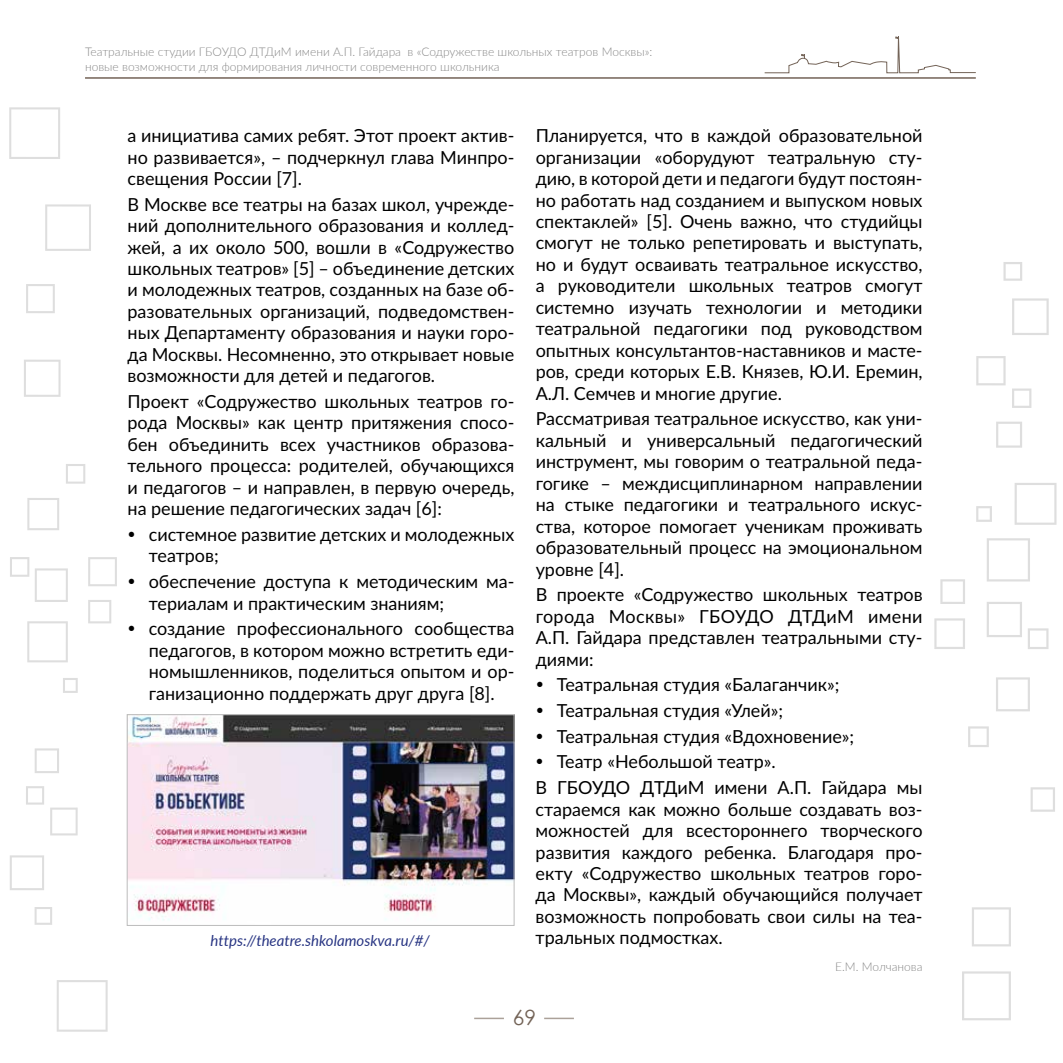
<style>
.page{position:relative;width:1063px;height:1063px;background:#fff}
.page>*{position:absolute;margin:0;border:0;box-sizing:border-box;transform-origin:0 0}
.t1{font:21px "Century Gothic";color:#736357}
.t2{font:18px/21.5px "Lato";color:#000;text-align:justify}
.t3{font:italic 15px "Lato";color:#283583}
.t4{font:300 12px/14.4px "Lato";color:#878787}
</style>
<div class="page">
<hr style="left:85px;top:77px;width:891px;height:2px;background:#736357">
<svg style="left:764px;top:36px;width:212px;height:38px"></svg>
<hr style="left:474px;top:1018px;width:30px;height:1px;background:#aba199">
<hr style="left:544px;top:1018px;width:30px;height:1px;background:#aba199">
<svg style="left:987px;top:602px;width:35px;height:35px"></svg>
<svg style="left:940px;top:579px;width:25px;height:25px"></svg>
<svg style="left:976px;top:356px;width:30px;height:29px"></svg>
<svg style="left:1015px;top:483px;width:42px;height:42px"></svg>
<svg style="left:976px;top:506px;width:16px;height:16px"></svg>
<svg style="left:996px;top:422px;width:26px;height:26px"></svg>
<svg style="left:987px;top:538px;width:43px;height:44px"></svg>
<svg style="left:968px;top:726px;width:21px;height:21px"></svg>
<svg style="left:996px;top:677px;width:34px;height:34px"></svg>
<svg style="left:1003px;top:262px;width:19px;height:19px"></svg>
<svg style="left:1012px;top:298px;width:37px;height:37px"></svg>
<svg style="left:1012px;top:389px;width:19px;height:19px"></svg>
<svg style="left:934px;top:618px;width:31px;height:31px"></svg>
<svg style="left:1028px;top:628px;width:21px;height:21px"></svg>
<svg style="left:972px;top:907px;width:39px;height:39px"></svg>
<svg style="left:1031px;top:787px;width:24px;height:25px"></svg>
<svg style="left:962px;top:971px;width:49px;height:49px"></svg>
<svg style="left:35px;top:568px;width:33px;height:34px"></svg>
<svg style="left:88px;top:600px;width:23px;height:23px"></svg>
<svg style="left:50px;top:808px;width:28px;height:27px"></svg>
<svg style="left:63px;top:678px;width:15px;height:15px"></svg>
<svg style="left:35px;top:748px;width:24px;height:25px"></svg>
<svg style="left:27px;top:621px;width:41px;height:41px"></svg>
<svg style="left:66px;top:464px;width:19px;height:20px"></svg>
<svg style="left:27px;top:498px;width:32px;height:32px"></svg>
<svg style="left:35px;top:907px;width:17px;height:18px"></svg>
<svg style="left:10px;top:855px;width:34px;height:35px"></svg>
<svg style="left:26px;top:786px;width:18px;height:19px"></svg>
<svg style="left:88px;top:557px;width:29px;height:29px"></svg>
<svg style="left:10px;top:557px;width:19px;height:20px"></svg>
<svg style="left:24px;top:360px;width:37px;height:37px"></svg>
<svg style="left:9px;top:107px;width:51px;height:52px"></svg>
<svg style="left:45px;top:204px;width:46px;height:47px"></svg>
<svg style="left:57px;top:980px;width:51px;height:52px"></svg>
<svg style="left:26px;top:284px;width:29px;height:29px"></svg>
<img style="left:129px;top:716px;width:383px;height:205px">
<div style="left:127px;top:714px;width:387px;height:212px;border:1px solid #bcbcbc"></div>
<p class="t4" style="left:85px;top:44px;width:569px">Театральные студии ГБОУДО ДТДиМ имени А.П. Гайдара в «Содружестве школьных театров Москвы»: новые возможности для формирования личности современного школьника</p>
<p class="t2" style="left:128px;top:124px;width:388px">а инициатива самих ребят. Этот проект актив&shy;но развивается», – подчеркнул глава Минпро&shy;свещения России [7].</p>
<p class="t2" style="left:128px;top:193px;width:388px">В Москве все театры на базах школ, учрежде&shy;ний дополнительного образования и коллед&shy;жей, а их около 500, вошли в «Содружество школьных театров» [5] – объединение детских и молодежных театров, созданных на базе об&shy;разовательных организаций, подведомствен&shy;ных Департаменту образования и науки горо&shy;да Москвы. Несомненно, это открывает новые возможности для детей и педагогов.</p>
<p class="t2" style="left:128px;top:390px;width:388px">Проект «Содружество школьных театров го&shy;рода Москвы» как центр притяжения спосо&shy;бен объединить всех участников образова&shy;тельного процесса: родителей, обучающихся и педагогов – и направлен, в первую очередь, на решение педагогических задач [6]:</p>
<p class="t2" style="left:149px;top:523px;width:367px">системное развитие детских и молодежных театров;</p>
<p class="t2" style="left:149px;top:570px;width:367px">обеспечение доступа к методическим ма&shy;териалам и практическим знаниям;</p>
<p class="t2" style="left:149px;top:617px;width:367px">создание профессионального сообщества педагогов, в котором можно встретить еди&shy;номышленников, поделиться опытом и ор&shy;ганизационно поддержать друг друга [8].</p>
<p class="t3" style="left:211px;top:930px;width:221px">https://theatre.shkolamoskva.ru/#/</p>
<p class="t2" style="left:536px;top:124px;width:388px">Планируется, что в каждой образовательной организации «оборудуют театральную сту&shy;дию, в которой дети и педагоги будут постоян&shy;но работать над созданием и выпуском новых спектаклей» [5]. Очень важно, что студийцы смогут не только репетировать и выступать, но и будут осваивать театральное искусство, а руководители школьных театров смогут системно изучать технологии и методики театральной педагогики под руководством опытных консультантов-наставников и масте&shy;ров, среди которых Е.В. Князев, Ю.И. Еремин, А.Л. Семчев и многие другие.</p>
<p class="t2" style="left:536px;top:407px;width:388px">Рассматривая театральное искусство, как уни&shy;кальный и универсальный педагогический инструмент, мы говорим о театральной педа&shy;гогике – междисциплинарном направлении на стыке педагогики и театрального искус&shy;ства, которое помогает ученикам проживать образовательный процесс на эмоциональном уровне [4].</p>
<p class="t2" style="left:536px;top:583px;width:388px">В проекте «Содружество школьных театров города Москвы» ГБОУДО ДТДиМ имени А.П. Гайдара представлен театральными сту&shy;диями:</p>
<p class="t2" style="left:557px;top:673px;width:284px">Театральная студия «Балаганчик»;</p>
<p class="t2" style="left:557px;top:699px;width:228px">Театральная студия «Улей»;</p>
<p class="t2" style="left:557px;top:725px;width:299px">Театральная студия «Вдохновение»;</p>
<p class="t2" style="left:557px;top:750px;width:220px">Театр «Небольшой театр».</p>
<p class="t2" style="left:536px;top:776px;width:388px">В ГБОУДО ДТДиМ имени А.П. Гайдара мы</p>
<p class="t2" style="left:536px;top:798px;width:388px">стараемся как можно больше создавать воз&shy;можностей для всестороннего творческого развития каждого ребенка. Благодаря про&shy;екту «Содружество школьных театров горо&shy;да Москвы», каждый обучающийся получает возможность попробовать свои силы на теа&shy;тральных подмостках.</p>
<p class="t4" style="left:835px;top:959px;width:89px">Е.М. Молчанова</p>
<p class="t1" style="left:513px;top:1002px;width:25px">69</p>
</div>
